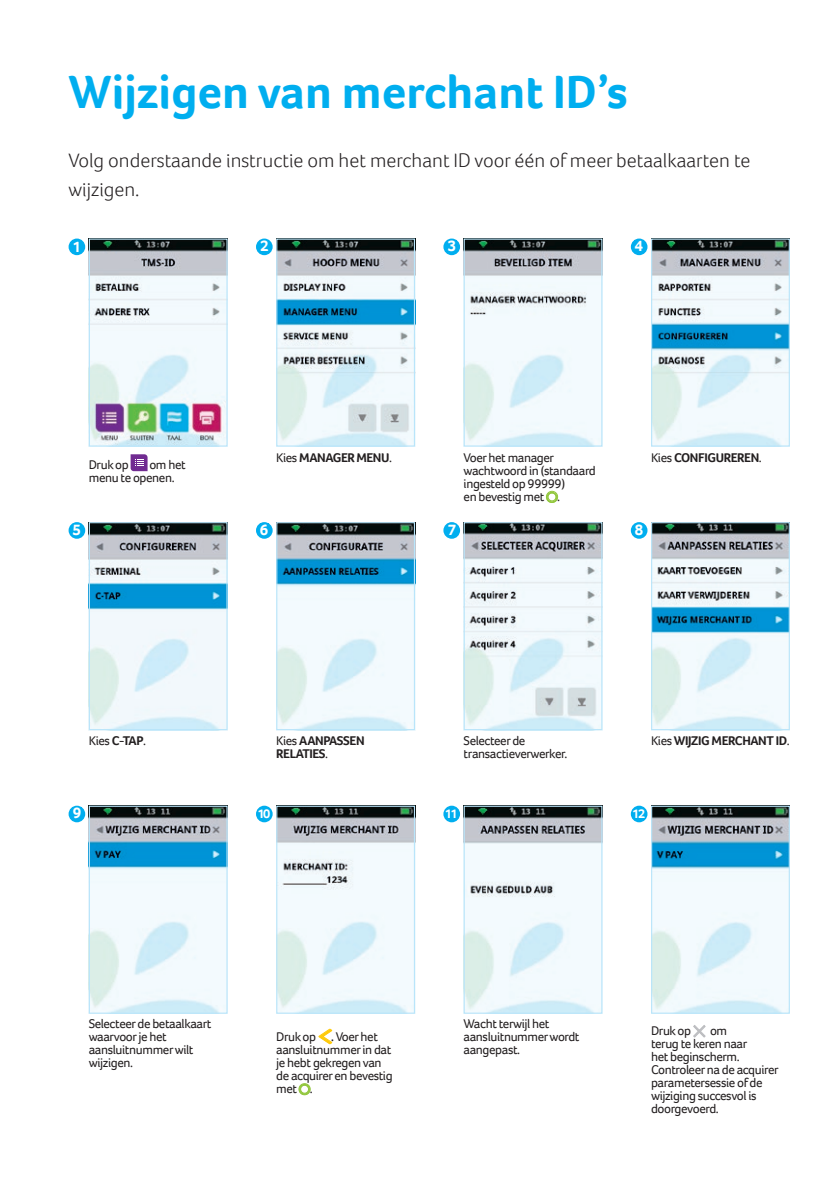
<style>
.page{position:relative;width:840px;height:1191px;background:#fff}
.page>*{position:absolute;margin:0;border:0;box-sizing:border-box;transform-origin:0 0}
.t1{font:700 48px "Foco";color:#00aeef}
.t2{font:300 20px/28.4px "Foco";color:#231f20}
.t3{font:700 15.6px "Foco";color:#fff}
.t4{font:13px/13px "Foco";letter-spacing:-.03em;color:#231f20}
.t5{font:700 13px/13px "Foco";letter-spacing:-.03em;color:#231f20}
.t6{font:700 13px "Foco";color:#fff}
.s1{font-weight:400}
.s2{font-weight:700}
.s3{font-family:"Droid Sans"}
.s4{font-family:"Myriad Pro";font-size:22px;color:#bcbdc0}
</style>
<div class="page">
<img style="left:91px;top:240px;width:134px;height:204px">
<div style="left:89px;top:238px;width:138px;height:208px;border:1px solid #b9e5fa"></div>
<img style="left:91px;top:524px;width:134px;height:204px">
<div style="left:89px;top:522px;width:138px;height:208px;border:1px solid #b9e5fa"></div>
<img style="left:91px;top:807px;width:134px;height:204px">
<div style="left:89px;top:805px;width:138px;height:208px;border:1px solid #b9e5fa"></div>
<img style="left:278px;top:240px;width:135px;height:204px">
<div style="left:276px;top:238px;width:139px;height:208px;border:1px solid #b9e5fa"></div>
<img style="left:278px;top:524px;width:135px;height:204px">
<div style="left:276px;top:522px;width:139px;height:208px;border:1px solid #b9e5fa"></div>
<img style="left:278px;top:807px;width:135px;height:204px">
<div style="left:276px;top:805px;width:139px;height:208px;border:1px solid #b9e5fa"></div>
<img style="left:465px;top:240px;width:135px;height:204px">
<div style="left:463px;top:238px;width:139px;height:208px;border:1px solid #b9e5fa"></div>
<img style="left:465px;top:524px;width:135px;height:204px">
<div style="left:463px;top:522px;width:139px;height:208px;border:1px solid #b9e5fa"></div>
<img style="left:465px;top:807px;width:135px;height:204px">
<div style="left:463px;top:805px;width:139px;height:208px;border:1px solid #b9e5fa"></div>
<img style="left:652px;top:240px;width:135px;height:204px">
<div style="left:650px;top:238px;width:139px;height:208px;border:1px solid #b9e5fa"></div>
<img style="left:652px;top:524px;width:135px;height:204px">
<div style="left:650px;top:522px;width:139px;height:208px;border:1px solid #b9e5fa"></div>
<img style="left:652px;top:807px;width:135px;height:204px">
<div style="left:650px;top:805px;width:139px;height:208px;border:1px solid #b9e5fa"></div>
<svg style="left:130px;top:454px;width:17px;height:17px"></svg>
<svg style="left:69px;top:238px;width:16px;height:17px"></svg>
<div style="left:72px;top:240px;width:9px;height:12px;background:#00aeef"></div>
<div style="left:69px;top:522px;width:16px;height:17px;background:#00aeef;border-radius:50%"></div>
<div style="left:69px;top:805px;width:16px;height:17px;background:#00aeef;border-radius:50%"></div>
<div style="left:256px;top:238px;width:16px;height:17px;background:#00aeef;border-radius:50%"></div>
<div style="left:256px;top:522px;width:16px;height:17px;background:#00aeef;border-radius:50%"></div>
<div style="left:256px;top:805px;width:16px;height:17px;background:#00aeef;border-radius:50%"></div>
<div style="left:443px;top:805px;width:17px;height:17px;background:#00aeef;border-radius:50%"></div>
<div style="left:630px;top:805px;width:17px;height:17px;background:#00aeef;border-radius:50%"></div>
<svg style="left:443px;top:238px;width:17px;height:17px"></svg>
<div style="left:447px;top:240px;width:9px;height:12px;background:#00aeef"></div>
<svg style="left:443px;top:522px;width:17px;height:17px"></svg>
<div style="left:447px;top:524px;width:9px;height:11px;background:#00aeef"></div>
<svg style="left:630px;top:238px;width:17px;height:17px"></svg>
<div style="left:634px;top:240px;width:8px;height:12px;background:#00aeef"></div>
<svg style="left:630px;top:522px;width:17px;height:17px"></svg>
<div style="left:634px;top:523px;width:9px;height:12px;background:#00aeef"></div>
<svg style="left:693px;top:1025px;width:13px;height:13px"></svg>
<svg style="left:546px;top:490px;width:12px;height:13px"></svg>
<svg style="left:318px;top:1028px;width:15px;height:17px"></svg>
<svg style="left:298px;top:1083px;width:13px;height:13px"></svg>
<h1 class="t1" style="left:69px;top:60px;width:560px">Wijzigen van merchant ID’s</h1>
<h2 class="t2" style="left:69px;top:146px;width:682px">Volg onderstaande instructie om het merchant ID voor één of meer betaalkaarten te wijzigen.</h2>
<p class="t3" style="left:72px;top:236px;width:10px">1</p>
<p class="t3" style="left:260px;top:235px;width:10px">2</p>
<p class="t3" style="left:447px;top:236px;width:10px">3</p>
<p class="t3" style="left:634px;top:236px;width:10px">4</p>
<p class="t4" style="left:89px;top:458px;width:98px;text-indent:61px">om het menu te openen.</p>
<p class="t4" style="left:89px;top:458px;width:41px">Druk op</p>
<p class="t3" style="left:73px;top:519px;width:10px">5</p>
<p class="t5" style="left:276px;top:450px;width:117px"><span class="s1">Kies</span> MANAGER MENU<span class="s1">.</span></p>
<p class="t3" style="left:260px;top:519px;width:10px">6</p>
<p class="t4" style="left:463px;top:450px;width:133px">Voer het manager wachtwoord in (standaard ingesteld op 99999)<br>en bevestig met .</p>
<p class="t3" style="left:447px;top:519px;width:10px">7</p>
<p class="t5" style="left:650px;top:450px;width:112px"><span class="s1">Kies</span> CONFIGUREREN<span class="s1">.</span></p>
<p class="t3" style="left:634px;top:519px;width:10px">8</p>
<p class="t4" style="left:89px;top:734px;width:59px">Kies <span class="s2">C-TAP</span>.</p>
<p class="t3" style="left:73px;top:803px;width:10px">9</p>
<p class="t5" style="left:276px;top:734px;width:90px"><span class="s1">Kies</span> AANPASSEN<br>RELATIES<span class="s1">.</span></p>
<p class="t4" style="left:463px;top:734px;width:105px">Selecteer de transactieverwerker.</p>
<p class="t5" style="left:650px;top:734px;width:140px"><span class="s1">Kies</span> WIJZIG MERCHANT ID<span class="s1">.</span></p>
<p class="t6" style="left:257px;top:805px;width:14px">10</p>
<p class="t6" style="left:444px;top:805px;width:14px">11</p>
<p class="t6" style="left:632px;top:805px;width:14px">12</p>
<p class="t4" style="left:89px;top:1016px;width:124px">Selecteer de betaalkaart waarvoor je het aansluitnummer wilt wijzigen.</p>
<p class="t4" style="left:276px;top:1029px;width:118px">Druk op <span class="s3">.</span> Voer het aansluitnummer in dat je hebt gekregen van de acquirer en bevestig met .</p>
<p class="t4" style="left:463px;top:1016px;width:117px">Wacht terwijl het aansluitnummer wordt aangepast.</p>
<p class="t4" style="left:650px;top:1024px;width:129px">Druk op <span class="s4">×</span> om<br>terug te keren naar<br>het beginscherm.<br>Controleer na de acquirer parametersessie of de wijziging succesvol is doorgevoerd.</p>
</div>
